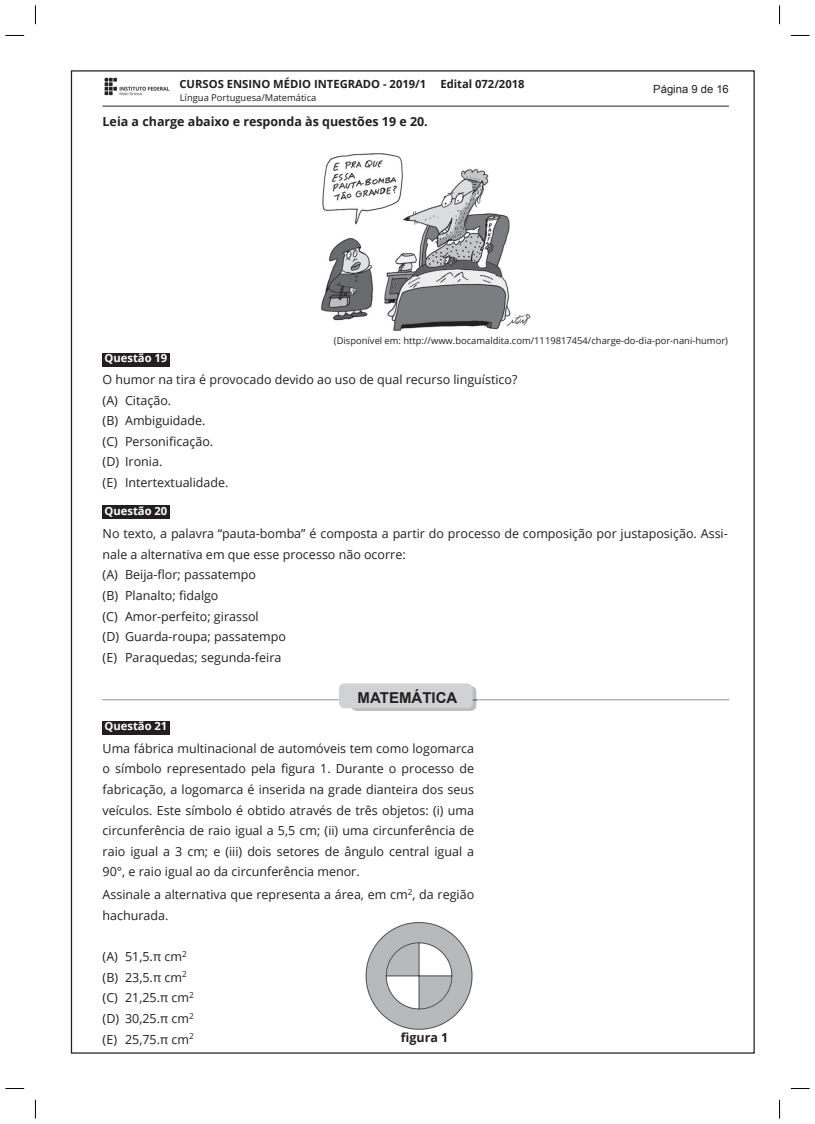
<style>
.page{position:relative;width:815px;height:1124px;background:#fff}
.page>*{position:absolute;margin:0;border:0;box-sizing:border-box;transform-origin:0 0}
.t1{font:700 15px "Arial";color:#231f20}
.t2{font:12.5px/20.6px "Open Sans";color:#231f20}
.t3{font:700 12.5px "Open Sans";color:#231f20}
.t4{font:700 11.25px "Open Sans";letter-spacing:-.005em;color:#231f20}
.t5{font:700 11.25px "Open Sans";color:#fff}
.t6{font:11.25px "Arial";color:#231f20}
.t7{font:9.38px "Open Sans";color:#231f20}
</style>
<div class="page">
<hr style="left:103px;top:106px;width:626px;height:1px;background:#231f20">
<img style="left:104px;top:77px;width:66px;height:19px">
<hr style="left:476px;top:699px;width:253px;height:1px;background:#a8a9ad">
<hr style="left:102px;top:699px;width:249px;height:1px;background:#a8a9ad">
<svg style="left:351px;top:686px;width:125px;height:24px"></svg>
<hr style="left:351px;top:699px;width:125px;height:1px;background:#848689">
<div style="left:339px;top:683px;width:134px;height:25px;background:#d1d2d4;border-radius:5px"></div>
<div style="left:103px;top:353px;width:67px;height:13px;background:#231f20"></div>
<div style="left:103px;top:720px;width:67px;height:14px;background:#231f20"></div>
<img style="left:321px;top:153px;width:210px;height:178px">
<div style="left:103px;top:505px;width:67px;height:14px;background:#231f20"></div>
<img style="left:365px;top:922px;width:108px;height:108px">
<svg style="left:5px;top:35px;width:19px;height:1px"></svg>
<svg style="left:791px;top:35px;width:19px;height:1px"></svg>
<svg style="left:5px;top:1088px;width:19px;height:1px"></svg>
<svg style="left:791px;top:1088px;width:19px;height:1px"></svg>
<svg style="left:35px;top:5px;width:1px;height:19px"></svg>
<svg style="left:35px;top:1099px;width:1px;height:19px"></svg>
<svg style="left:779px;top:5px;width:1px;height:19px"></svg>
<svg style="left:779px;top:1099px;width:1px;height:19px"></svg>
<p class="t4" style="left:179px;top:76px;width:248px">CURSOS ENSINO MÉDIO INTEGRADO - 2019/1</p>
<p class="t4" style="left:441px;top:76px;width:85px">Edital 072/2018</p>
<p class="t7" style="left:180px;top:91px;width:138px">Língua Portuguesa/Matemática</p>
<p class="t3" style="left:103px;top:113px;width:327px">Leia a charge abaixo e responda às questões 19 e 20.</p>
<p class="t6" style="left:653px;top:83px;width:77px">Página 9 de 16</p>
<p class="t7" style="left:334px;top:333px;width:396px">(Disponível em: http://www.bocamaldita.com/1119817454/charge-do-dia-por-nani-humor)</p>
<p class="t2" style="left:103px;top:368px;width:416px">O humor na tira é provocado devido ao uso de qual recurso linguístico? (A) Citação.<br>(B) Ambiguidade.<br>(C) Personificação.<br>(D) Ironia.<br>(E) Intertextualidade.</p>
<p class="t5" style="left:104px;top:502px;width:64px">Questão 20</p>
<p class="t2" style="left:103px;top:523px;width:627px">No texto, a palavra “pauta-bomba” é composta a partir do processo de composição por justaposição. Assi&shy;nale a alternativa em que esse processo não ocorre:<br>(A) Beija-flor; passatempo<br>(B) Planalto; fidalgo<br>(C) Amor-perfeito; girassol<br>(D) Guarda-roupa; passatempo<br>(E) Paraquedas; segunda-feira</p>
<p class="t5" style="left:104px;top:350px;width:64px">Questão 19</p>
<p class="t5" style="left:104px;top:718px;width:64px">Questão 21</p>
<p class="t1" style="left:358px;top:689px;width:101px">MATEMÁTICA</p>
<p class="t2" style="left:103px;top:737px;width:373px;text-align:justify">Uma fábrica multinacional de automóveis tem como logomarca o símbolo representado pela figura 1. Durante o processo de fabricação, a logomarca é inserida na grade dianteira dos seus veículos. Este símbolo é obtido através de três objetos: (i) uma circunferência de raio igual a 5,5 cm; (ii) uma circunferência de raio igual a 3 cm; e (iii) dois setores de ângulo central igual a 90°, e raio igual ao da circunferência menor.</p>
<p class="t2" style="left:103px;top:884px;width:373px">Assinale a alternativa que representa a área, em cm<sup>2</sup>, da região hachurada.</p>
<p class="t2" style="left:103px;top:945px;width:93px">(A) 51,5.π cm<sup>2 </sup>(B) 23,5.π cm<sup>2 </sup>(C) 21,25.π cm<sup>2 </sup>(D) 30,25.π cm<sup>2 </sup>(E) 25,75.π cm<sup>2</sup></p>
<p class="t3" style="left:401px;top:1028px;width:49px">figura 1</p>
</div>
